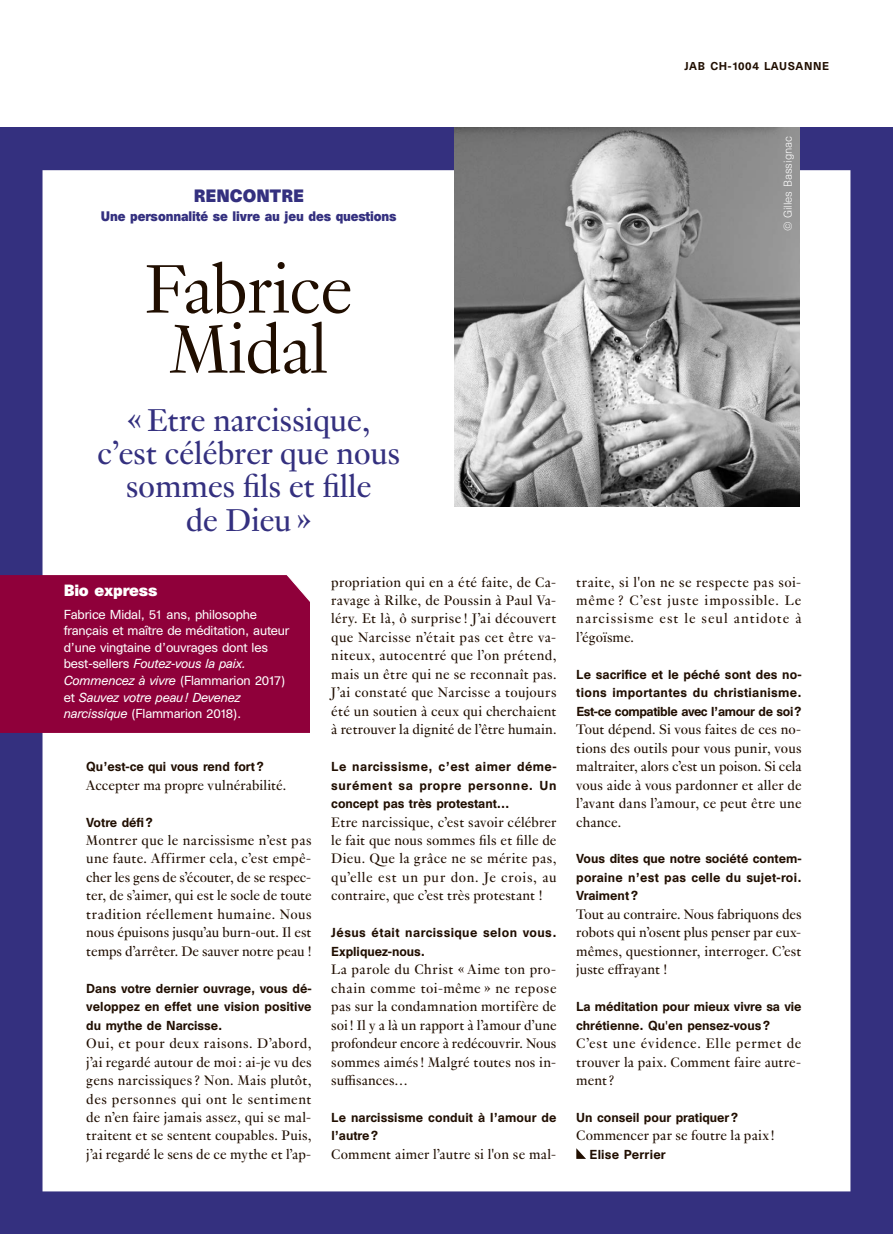
<style>
.page{position:relative;width:893px;height:1234px;background:#fff}
.page>*{position:absolute;margin:0;border:0;box-sizing:border-box;transform-origin:0 0}
.t1{font:300 75px/60px "Genath";letter-spacing:-.02em;color:#200e00;text-align:center}
.t2{font:34.5px/33px "Genath";letter-spacing:-.01em;color:#34307f;text-align:center}
.t3{font:700 16.5px "Unica SB";color:#34307f}
.t4{font:15px/18.5px "Genath";letter-spacing:.005em;color:#200e00;text-align:justify}
.t5{font:700 15px "Unica SB";letter-spacing:-.015em;color:#fff}
.t6{font:700 12.75px "Unica SB";letter-spacing:-.01em;color:#34307f;scale:.93 1}
.t7{font:500 12px/18.5px "Unica SB";color:#200e00;text-align:justify}
.t8{font:12px/16.5px "Unica SB";letter-spacing:-.015em;color:#fff}
.t9{font:500 12px/18.5px "Unica SB";letter-spacing:.035em;color:#200e00}
.t10{font:500 12px "Unica SB";letter-spacing:.02em;color:#200e00}
.t11{font:500 10.5px "Unica SB";letter-spacing:.06em;color:#200e00}
.t12{font:300 10.5px "Unica SB";color:#fff}
.s1{font-style:italic}
</style>
<div class="page">
<div style="left:0;top:128px;width:893px;height:1105px;background:#34307f"></div>
<div style="left:43px;top:170px;width:807px;height:1021px;background:#fff"></div>
<img style="left:454px;top:128px;width:345px;height:378px">
<svg style="left:576px;top:1147px;width:10px;height:11px"></svg>
<div style="left:0;top:575px;width:310px;height:157px;background:#8f003a"></div>
<svg style="left:285px;top:573px;width:27px;height:31px"></svg>
<p class="t11" style="left:684px;top:59px;width:146px">JAB CH-1004 LAUSANNE</p>
<p class="t3" style="left:193px;top:185px;width:112px">RENCONTRE</p>
<p class="t6" style="left:101px;top:208px;width:320px">Une personnalité se livre au jeu des questions</p>
<h1 class="t1" style="left:144px;top:253px;width:210px">Fabrice<br>Midal</h1>
<h2 class="t2" style="left:97px;top:401px;width:305px">« Etre narcissique, c’est célébrer que nous sommes fils et fille<br>de Dieu »</h2>
<p class="t5" style="left:64px;top:581px;width:95px">Bio express</p>
<p class="t8" style="left:64px;top:606px;width:227px">Fabrice Midal, 51 ans, philosophe français et maître de méditation, auteur d’une vingtaine d’ouvrages dont les best-sellers <span class="s1">Foutez-vous la paix.<br>Commencez à vivre</span> (Flammarion 2017) et <span class="s1">Sauvez votre peau! Devenez narcissique</span> (Flammarion 2018).</p>
<p class="t7" style="left:86px;top:758px;width:179px">Qu’est-ce qui vous rend fort ?</p>
<p class="t4" style="left:86px;top:774px;width:201px">Accepter ma propre vulnérabilité.</p>
<p class="t7" style="left:86px;top:813px;width:68px">Votre défi ?</p>
<p class="t4" style="left:86px;top:829px;width:227px">Montrer que le narcissisme n’est pas une faute. Affirmer cela, c’est empê&shy;cher les gens de s’écouter, de se respec&shy;ter, de s’aimer, qui est le socle de toute tradition réellement humaine. Nous nous épuisons jusqu’au burn-out. Il est temps d’arrêter. De sauver notre peau !</p>
<p class="t7" style="left:86px;top:979px;width:227px">Dans votre dernier ouvrage, vous dé&shy;veloppez en effet une vision positive du mythe de Narcisse.</p>
<p class="t4" style="left:86px;top:1032px;width:227px">Oui, et pour deux raisons. D’abord, j’ai regardé autour de moi : ai-je vu des gens narcissiques ? Non. Mais plutôt, des personnes qui ont le sentiment de n’en faire jamais assez, qui se mal&shy;traitent et se sentent coupables. Puis, j’ai regardé le sens de ce mythe et l’ap-</p>
<p class="t4" style="left:331px;top:571px;width:227px">propriation qui en a été faite, de Ca&shy;ravage à Rilke, de Poussin à Paul Va&shy;léry. Et là, ô surprise ! J’ai découvert que Narcisse n’était pas cet être va&shy;niteux, autocentré que l’on prétend, mais un être qui ne se reconnaît pas.<br>J’ai constaté que Narcisse a toujours été un soutien à ceux qui cherchaient à retrouver la dignité de l’être humain.</p>
<p class="t7" style="left:331px;top:758px;width:227px">Le narcissisme, c’est aimer déme&shy;surément sa propre personne. Un concept pas très protestant…</p>
<p class="t4" style="left:331px;top:811px;width:227px">Etre narcissique, c’est savoir célébrer le fait que nous sommes fils et fille de Dieu. Que la grâce ne se mérite pas, qu’elle est un pur don. Je crois, au contraire, que c’est très protestant !</p>
<p class="t9" style="left:331px;top:924px;width:227px">Jésus était narcissique selon vous.<br>Expliquez-nous.</p>
<p class="t4" style="left:331px;top:958px;width:227px">La parole du Christ « Aime ton pro&shy;chain comme toi-même » ne repose pas sur la condamnation mortifère de soi ! Il y a là un rapport à l’amour d’une profondeur encore à redécouvrir. Nous sommes aimés ! Malgré toutes nos in&shy;suffisances…</p>
<p class="t7" style="left:331px;top:1108px;width:227px">Le narcissisme conduit à l’amour de l’autre ?</p>
<p class="t4" style="left:331px;top:1143px;width:227px">Comment aimer l’autre si l'on se mal-</p>
<p class="t12" style="left:782px;top:231px;width:97px;rotate:-90deg">© Gilles Bassignac</p>
<p class="t4" style="left:576px;top:571px;width:227px">traite, si l'on ne se respecte pas soi&shy;même ? C’est juste impossible. Le narcissisme est le seul antidote à l’égoïsme.</p>
<p class="t7" style="left:576px;top:665px;width:227px">Le sacrifice et le péché sont des no&shy;tions importantes du christianisme.<br>Est-ce compatible avec l’amour de soi ?</p>
<p class="t4" style="left:576px;top:719px;width:227px">Tout dépend. Si vous faites de ces no&shy;tions des outils pour vous punir, vous maltraiter, alors c’est un poison. Si cela vous aide à vous pardonner et aller de l’avant dans l’amour, ce peut être une chance.</p>
<p class="t7" style="left:576px;top:850px;width:227px">Vous dites que notre société contem&shy;poraine n’est pas celle du sujet-roi.<br>Vraiment ?</p>
<p class="t4" style="left:576px;top:903px;width:227px">Tout au contraire. Nous fabriquons des robots qui n’osent plus penser par eux&shy;mêmes, questionner, interroger. C’est juste effrayant !</p>
<p class="t7" style="left:576px;top:998px;width:227px">La méditation pour mieux vivre sa vie chrétienne. Qu'en pensez-vous ?</p>
<p class="t4" style="left:576px;top:1032px;width:227px">C’est une évidence. Elle permet de trouver la paix. Comment faire autre&shy;ment ?</p>
<p class="t7" style="left:576px;top:1108px;width:163px">Un conseil pour pratiquer ?</p>
<p class="t4" style="left:576px;top:1125px;width:200px">Commencer par se foutre la paix !</p>
<p class="t10" style="left:589px;top:1146px;width:78px">Elise Perrier</p>
</div>
